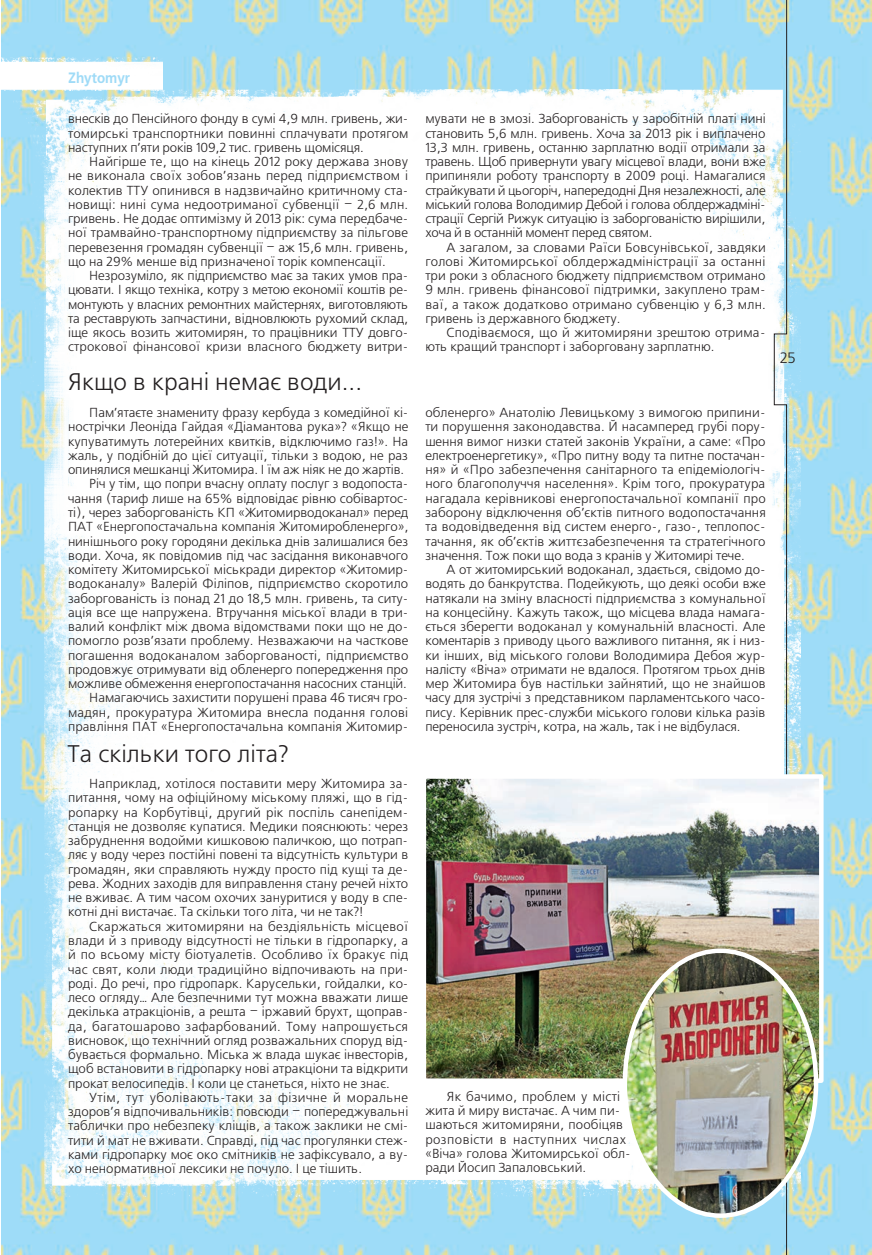
<style>
.page{position:relative;width:872px;height:1255px;background:#fff}
.page>*{position:absolute;margin:0;border:0;box-sizing:border-box;transform-origin:0 0}
.t1{font:24px "Free Set C";color:#231f20}
.Statta_nazva{font:700 15px "Free Set C";color:#9fdbf7;scale:.9 1}
.foto{font:15px "Free Set C";color:#231f20}
.text_freeset{font:13.05px/14.2px "Free Set C";color:#231f20;text-align:justify}
</style>
<div class="page">
<img style="left:1px;top:0;width:871px;height:1254px">
<img style="left:13px;top:89px;width:788px;height:1107px">
<svg style="left:774px;top:0;width:13px;height:1254px"></svg>
<img style="left:426px;top:779px;width:392px;height:298px">
<div style="left:421px;top:774px;width:402px;height:308px;border:4px solid #fff"></div>
<img style="left:625px;top:950px;width:191px;height:265px">
<img style="left:1px;top:58px;width:161px;height:32px">
<svg style="left:68px;top:71px;width:63px;height:15px"></svg>
<p class="Statta_nazva" style="left:68px;top:69px;width:71px">Zhytomyr</p>
<p class="text_freeset" style="left:68px;top:112px;width:342px">внесків до Пенсійного фонду в сумі 4,9 млн. гривень, жи&shy;томирські транспортники повинні сплачувати протягом наступних п’яти років 109,2 тис. гривень щомісяця.</p>
<p class="text_freeset" style="left:68px;top:155px;width:342px;text-indent:21px">Найгірше те, що на кінець 2012 року держава знову не виконала своїх зобов’язань перед підприємством і колектив ТТУ опинився в надзвичайно критичному ста&shy;новищі: нині сума недоотриманої субвенції – 2,6 млн. гривень. Не додає оптимізму й 2013 рік: сума передбаче&shy;ної трамвайно-транспортному підприємству за пільгове перевезення громадян субвенції – аж 15,6 млн. гривень, що на 29% менше від призначеної торік компенсації.</p>
<p class="text_freeset" style="left:68px;top:269px;width:342px;text-indent:21px">Незрозуміло, як підприємство має за таких умов пра&shy;цювати. І якщо техніка, котру з метою економії коштів ре&shy;монтують у власних ремонтних майстернях, виготовляють та реставрують запчастини, відновлюють рухомий склад, іще якось возить житомирян, то працівники ТТУ довго&shy;строкової фінансової кризи власного бюджету витри-</p>
<p class="t1" style="left:68px;top:369px;width:296px">Якщо в крані немає води...</p>
<p class="text_freeset" style="left:68px;top:406px;width:342px;text-indent:21px">Пам’ятаєте знамениту фразу кербуда з комедійної кі&shy;нострічки Леоніда Гайдая «Діамантова рука»? «Якщо не купуватимуть лотерейних квитків, відключимо газ!». На жаль, у подібній до цієї ситуації, тільки з водою, не раз опинялися мешканці Житомира. І їм аж ніяк не до жартів.</p>
<p class="text_freeset" style="left:68px;top:477px;width:342px;text-indent:21px">Річ у тім, що попри вчасну оплату послуг з водопоста&shy;чання (тариф лише на 65% відповідає рівню собівартос&shy;ті), через заборгованість КП «Житомирводоканал» перед ПАТ «Енергопостачальна компанія Житомиробленерго», нинішнього року городяни декілька днів залишалися без води. Хоча, як повідомив під час засідання виконавчого комітету Житомирської міськради директор «Житомир&shy;водоканалу» Валерій Філіпов, підприємство скоротило заборгованість із понад 21 до 18,5 млн. гривень, та ситу&shy;ація все ще напружена. Втручання міської влади в три&shy;валий конфлікт між двома відомствами поки що не до&shy;помогло розв’язати проблему. Незважаючи на часткове погашення водоканалом заборгованості, підприємство продовжує отримувати від обленерго попередження про можливе обмеження енергопостачання насосних станцій.</p>
<p class="text_freeset" style="left:68px;top:691px;width:342px;text-indent:21px">Намагаючись захистити порушені права 46 тисяч гро&shy;мадян, прокуратура Житомира внесла подання голові правління ПАТ «Енергопостачальна компанія Житомир-</p>
<p class="text_freeset" style="left:425px;top:112px;width:342px">мувати не в змозі. Заборгованість у заробітній платі нині становить 5,6 млн. гривень. Хоча за 2013 рік і виплачено 13,3 млн. гривень, останню зарплатню водії отримали за травень. Щоб привернути увагу місцевої влади, вони вже припиняли роботу транспорту в 2009 році. Намагалися страйкувати й цьогоріч, напередодні Дня незалежності, але міський голова Володимир Дебой і голова облдержадміні&shy;страції Сергій Рижук ситуацію із заборгованістю вирішили, хоча й в останній момент перед святом.</p>
<p class="text_freeset" style="left:425px;top:240px;width:342px;text-indent:21px">А загалом, за словами Раїси Бовсунівської, завдяки голові Житомирської облдержадміністрації за останні три роки з обласного бюджету підприємством отримано 9 млн. гривень фінансової підтримки, закуплено трам&shy;ваї, а також додатково отримано субвенцію у 6,3 млн. гривень із державного бюджету.</p>
<p class="text_freeset" style="left:425px;top:326px;width:342px;text-indent:21px">Сподіваємося, що й житомиряни зрештою отрима&shy;ють кращий транспорт і заборговану зарплатню.</p>
<p class="text_freeset" style="left:425px;top:406px;width:342px">обленерго» Анатолію Левицькому з вимогою припини&shy;ти порушення законодавства. Й насамперед грубі пору&shy;шення вимог низки статей законів України, а саме: «Про електроенергетику», «Про питну воду та питне постачан&shy;ня» й «Про забезпечення санітарного та епідеміологіч&shy;ного благополуччя населення». Крім того, прокуратура нагадала керівникові енергопостачальної компанії про заборону відключення об’єктів питного водопостачання та водовідведення від систем енерго-, газо-, теплопос&shy;тачання, як об’єктів життєзабезпечення та стратегічного значення. Тож поки що вода з кранів у Житомирі тече.</p>
<p class="text_freeset" style="left:425px;top:563px;width:342px;text-indent:21px">А от житомирський водоканал, здається, свідомо до&shy;водять до банкрутства. Подейкують, що деякі особи вже натякали на зміну власності підприємства з комунальної на концесійну. Кажуть також, що місцева влада намага&shy;ється зберегти водоканал у комунальній власності. Але коментарів з приводу цього важливого питання, як і низ&shy;ки інших, від міського голови Володимира Дебоя жур&shy;налісту «Віча» отримати не вдалося. Протягом трьох днів мер Житомира був настільки зайнятий, що не знайшов часу для зустрічі з представником парламентського часо&shy;пису. Керівник прес-служби міського голови кілька разів переносила зустріч, котра, на жаль, так і не відбулася.</p>
<p class="t1" style="left:68px;top:741px;width:223px">Та скільки того літа?</p>
<p class="text_freeset" style="left:68px;top:777px;width:342px;text-align:left;text-indent:21px">Наприклад, хотілося поставити меру Житомира за&shy;питання, чому на офіційному міському пляжі, що в гід&shy;ропарку на Корбутівці, другий рік поспіль санепідем&shy;станція не дозволяє купатися. Медики пояснюють: через забруднення водойми кишковою паличкою, що потрап&shy;ляє у воду через постійні повені та відсутність культури в громадян, яки справляють нужду просто під кущі та де&shy;рева. Жодних заходів для виправлення стану речей ніхто не вживає. А тим часом охочих зануритися у воду в спе&shy;котні дні вистачає. Та скільки того літа, чи не так?!</p>
<p class="text_freeset" style="left:68px;top:919px;width:342px;text-indent:21px">Скаржаться житомиряни на бездіяльність місцевої влади й з приводу відсутності не тільки в гідропарку, а й по всьому місту біотуалетів. Особливо їх бракує під час свят, коли люди традиційно відпочивають на при&shy;роді. До речі, про гідропарк. Карусельки, гойдалки, ко&shy;лесо огляду… Але безпечними тут можна вважати лише декілька атракціонів, а решта – іржавий брухт, щоправ&shy;да, багатошарово зафарбований. Тому напрошується висновок, що технічний огляд розважальних споруд від&shy;бувається формально. Міська ж влада шукає інвесторів, щоб встановити в гідропарку нові атракціони та відкрити прокат велосипедів. І коли це станеться, ніхто не знає.</p>
<p class="text_freeset" style="left:68px;top:1090px;width:342px;text-indent:21px">Утім, тут уболівають-таки за фізичне й моральне здоров’я відпочивальників: повсюди – попереджувальні таблички про небезпеку кліщів, а також заклики не смі&shy;тити й мат не вживати. Справді, під час прогулянки стеж&shy;ками гідропарку моє око смітників не зафіксувало, а ву&shy;хо ненормативної лексики не почуло. І це тішить.</p>
<p class="text_freeset" style="left:425px;top:1089px;width:204px;text-align:left;text-indent:21px">Як бачимо, проблем у місті жита й миру вистачає. А чим пи&shy;шаються житомиряни, пообіцяв розповісти в наступних числах «Віча» голова Житомирської обл&shy;ради Йосип Запаловський.</p>
<p class="foto" style="left:779px;top:349px;width:18px">25</p>
</div>
